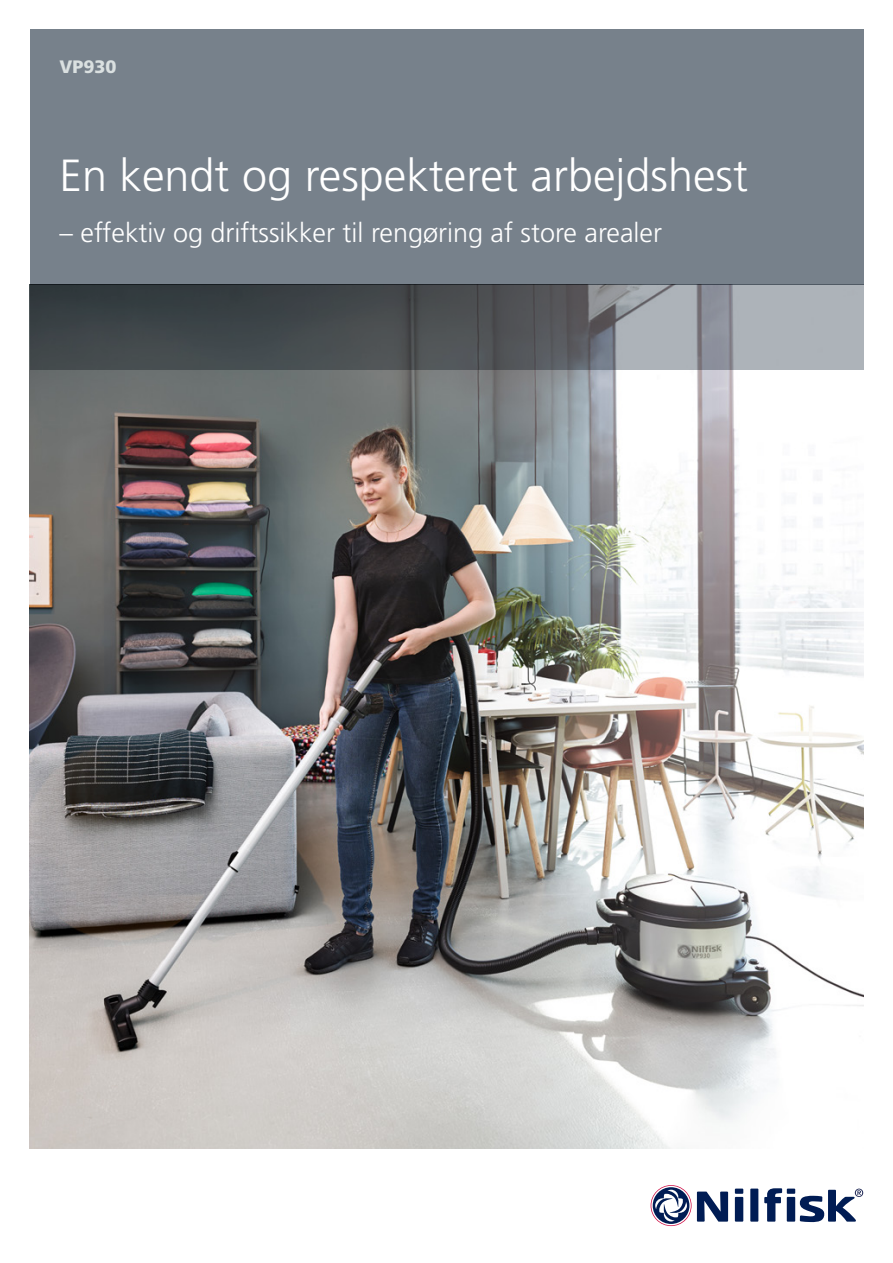
<style>
.page{position:relative;width:893px;height:1263px;background:#fff}
.page>*{position:absolute;margin:0;border:0;box-sizing:border-box;transform-origin:0 0}
.t1{font:300 45px "Frutiger LT Std";color:#fff}
.t2{font:300 27px "Frutiger LT Std";color:#fff}
.t3{font:900 18px "Frutiger LT Std";color:#dae0e0}
</style>
<div class="page">
<img style="left:30px;top:370px;width:833px;height:778px">
<div style="left:30px;top:30px;width:833px;height:255px;background:#77818b"></div>
<svg style="left:30px;top:285px;width:833px;height:85px;background:#63686c"></svg>
<div style="left:750px;top:1188px;width:8px;height:33px;background:#001c54"></div>
<div style="left:735px;top:1197px;width:8px;height:24px;background:#001c54"></div>
<div style="left:787px;top:1197px;width:8px;height:24px;background:#001c54"></div>
<div style="left:735px;top:1188px;width:8px;height:6px;background:#001c54"></div>
<div style="left:787px;top:1188px;width:8px;height:6px;background:#001c54"></div>
<svg style="left:764px;top:1188px;width:18px;height:33px"></svg>
<svg style="left:651px;top:1185px;width:77px;height:41px"></svg>
<svg style="left:800px;top:1188px;width:63px;height:34px"></svg>
<p class="t3" style="left:60px;top:56px;width:59px">VP930</p>
<h1 class="t1" style="left:60px;top:150px;width:690px">En kendt og respekteret arbejdshest</h1>
<p class="t2" style="left:60px;top:217px;width:604px">– effektiv og driftssikker til rengøring af store arealer</p>
</div>
